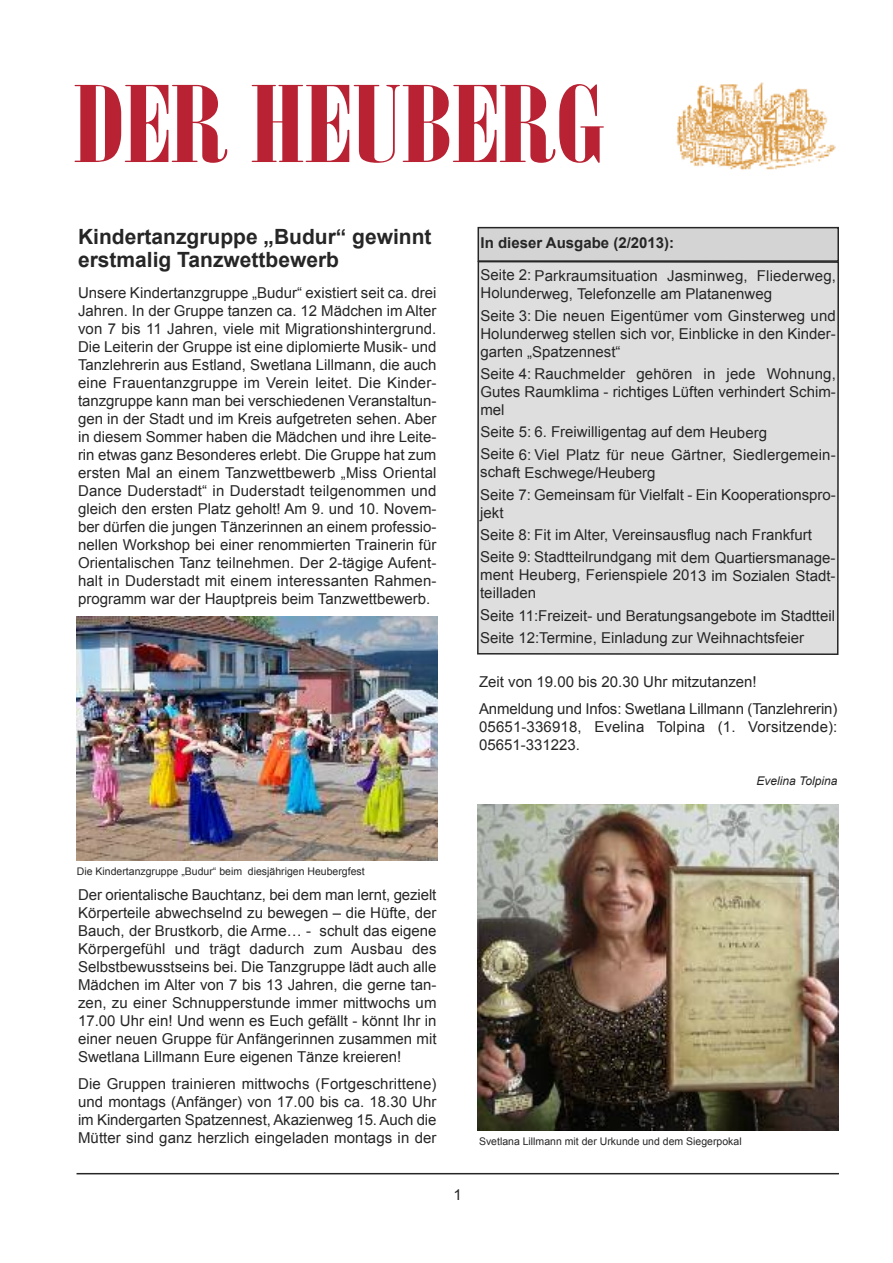
<style>
.page{position:relative;width:893px;height:1263px;background:#fff}
.page>*{position:absolute;margin:0;border:0;box-sizing:border-box;transform-origin:0 0}
.t1{font:105px "Nirvana";color:#b92233;scale:1.46 1}
.t2{font:700 21px/22.5px "Arial";color:#272627}
.t3{font:15px/18px "Arial";color:#272627}
.t4{font:700 15px "Arial";color:#272627}
.t5{font:italic 12px "Arial";color:#272627}
.t6{font:10.5px "Arial";color:#272627}
</style>
<div class="page">
<hr style="left:77px;top:1173px;width:762px;height:1px;background:#272627">
<img style="left:676px;top:82px;width:160px;height:88px">
<div style="left:477px;top:262px;width:362px;height:393px;background:#dfdedf"></div>
<div style="left:478px;top:228px;width:360px;height:33px;background:#d4d4d4"></div>
<div style="left:477px;top:227px;width:362px;height:35px;border:2px solid #272627"></div>
<img style="left:477px;top:804px;width:362px;height:326px">
<img style="left:77px;top:616px;width:361px;height:244px">
<h1 class="t1" style="left:75px;top:64px;width:365px">DERHEUBERG</h1>
<h2 class="t2" style="left:78px;top:226px;width:355px">Kindertanzgruppe „Budur“ gewinnt erstmalig Tanzwettbewerb</h2>
<p class="t3" style="left:78px;top:283px;width:360px;text-align:justify">Unsere Kindertanzgruppe „Budur“ existiert seit ca. drei Jahren. In der Gruppe tanzen ca. 12 Mädchen im Alter von 7 bis 11 Jahren, viele mit Migrationshintergrund.<br>Die Leiterin der Gruppe ist eine diplomierte Musik- und Tanzlehrerin aus Estland, Swetlana Lillmann, die auch eine Frauentanzgruppe im Verein leitet. Die Kinder&shy;tanzgruppe kann man bei verschiedenen Veranstaltun&shy;gen in der Stadt und im Kreis aufgetreten sehen. Aber in diesem Sommer haben die Mädchen und ihre Leite&shy;rin etwas ganz Besonderes erlebt. Die Gruppe hat zum ersten Mal an einem Tanzwettbewerb „Miss Oriental Dance Duderstadt“ in Duderstadt teilgenommen und gleich den ersten Platz geholt! Am 9. und 10. Novem&shy;ber dürfen die jungen Tänzerinnen an einem professio&shy;nellen Workshop bei einer renommierten Trainerin für Orientalischen Tanz teilnehmen. Der 2-tägige Aufent&shy;halt in Duderstadt mit einem interessanten Rahmen&shy;programm war der Hauptpreis beim Tanzwettbewerb.</p>
<p class="t4" style="left:480px;top:235px;width:195px">In dieser Ausgabe (2/2013):</p>
<p class="t3" style="left:481px;top:266px;width:357px">Seite 2: Parkraumsituation Jasminweg, Fliederweg,<br>Holunderweg, Telefonzelle am Platanenweg</p>
<p class="t3" style="left:480px;top:307px;width:357px;text-align:justify">Seite 3: Die neuen Eigentümer vom Ginsterweg und Holunderweg stellen sich vor, Einblicke in den Kinder&shy;garten „Spatzennest“</p>
<p class="t3" style="left:480px;top:365px;width:357px;text-align:justify">Seite 4: Rauchmelder gehören in jede Wohnung, Gutes Raumklima - richtiges Lüften verhindert Schim&shy;mel</p>
<p class="t3" style="left:480px;top:421px;width:357px;line-height:22.4px">Seite 5: 6. Freiwilligentag auf dem Heuberg<br>Seite 6: Viel Platz für neue Gärtner, Siedlergemein-</p>
<p class="t3" style="left:480px;top:461px;width:357px;line-height:22.4px">schaft Eschwege/Heuberg<br>Seite 7: Gemeinsam für Vielfalt - Ein Kooperationspro-</p>
<p class="t3" style="left:480px;top:501px;width:357px;line-height:22.4px">jekt<br>Seite 8: Fit im Alter, Vereinsausflug nach Frankfurt<br>Seite 9: Stadtteilrundgang mit dem Quartiersmanage-</p>
<p class="t3" style="left:480px;top:566px;width:357px">ment Heuberg, Ferienspiele 2013 im Sozialen Stadt&shy;teilladen</p>
<p class="t3" style="left:480px;top:604px;width:356px;line-height:22.2px">Seite 11:Freizeit- und Beratungsangebote im Stadtteil<br>Seite 12:Termine, Einladung zur Weihnachtsfeier</p>
<p class="t3" style="left:479px;top:669px;width:360px;line-height:26.5px">Zeit von 19.00 bis 20.30 Uhr mitzutanzen!<br>Anmeldung und Infos: Swetlana Lillmann (Tanzlehrerin)</p>
<p class="t3" style="left:479px;top:717px;width:360px">05651-336918, Evelina Tolpina (1. Vorsitzende):<br>05651-331223.</p>
<p class="t5" style="left:756px;top:774px;width:82px">Evelina Tolpina</p>
<p class="t6" style="left:77px;top:865px;width:289px">Die Kindertanzgruppe „Budur“ beim diesjährigen Heubergfest</p>
<p class="t3" style="left:78px;top:886px;width:360px;text-align:justify">Der orientalische Bauchtanz, bei dem man lernt, gezielt Körperteile abwechselnd zu bewegen – die Hüfte, der Bauch, der Brustkorb, die Arme… - schult das eigene Körpergefühl und trägt dadurch zum Ausbau des Selbstbewusstseins bei. Die Tanzgruppe lädt auch alle Mädchen im Alter von 7 bis 13 Jahren, die gerne tan&shy;zen, zu einer Schnupperstunde immer mittwochs um 17.00 Uhr ein! Und wenn es Euch gefällt - könnt Ihr in einer neuen Gruppe für Anfängerinnen zusammen mit Swetlana Lillmann Eure eigenen Tänze kreieren!</p>
<p class="t3" style="left:78px;top:1074px;width:360px;text-align:justify">Die Gruppen trainieren mittwochs (Fortgeschrittene) und montags (Anfänger) von 17.00 bis ca. 18.30 Uhr im Kindergarten Spatzennest, Akazienweg 15. Auch die Mütter sind ganz herzlich eingeladen montags in der</p>
<p class="t3" style="left:454px;top:1186px;width:10px">1</p>
<p class="t6" style="left:479px;top:1135px;width:264px">Svetlana Lillmann mit der Urkunde und dem Siegerpokal</p>
</div>
